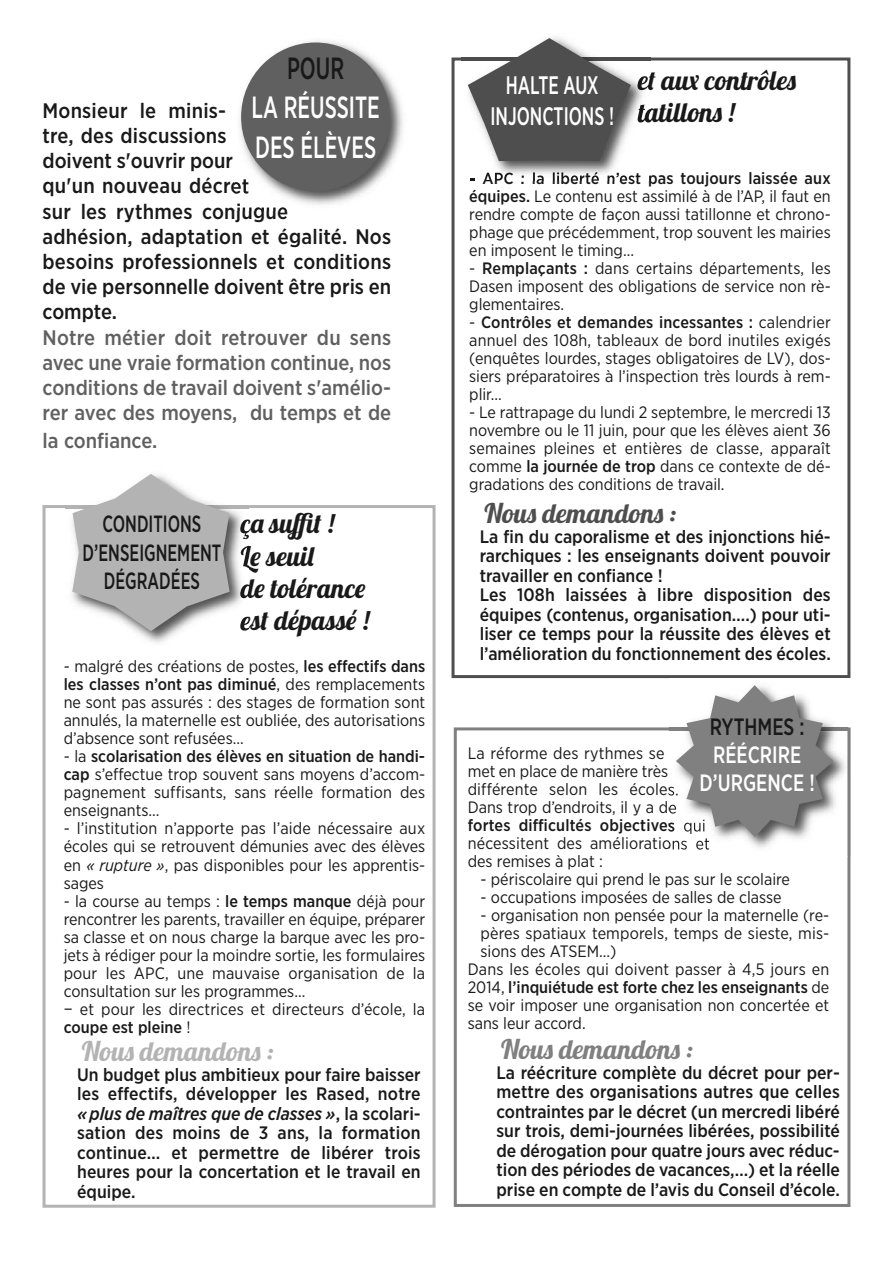
<style>
.page{position:relative;width:893px;height:1263px;background:#fff}
.page>*{position:absolute;margin:0;border:0;box-sizing:border-box;transform-origin:0 0}
.t1{font:500 30.6px/39.6px "Gotham Narrow";color:#fff;scale:.72 1}
.t2{font:500 30.6px "Gotham Narrow";color:#191919;scale:.72 1}
.t3{font:27px/32.4px "Lobster 1.4";color:#191919}
.t4{font:27px "Lobster 1.4";color:#b3b3b3}
.t5{font:27px "Lobster 1.4";color:#4e4e4e}
.t6{font:27px "Lobster 1.4";color:#808080}
.t7{font:500 25.35px/30.3px "Gotham Narrow";color:#fff;text-align:center;scale:.72 1}
.t8{font:500 23.55px/28.3px "Gotham Narrow";color:#fff;text-align:center;scale:.84 1}
.t9{font:500 23.55px "Gotham Narrow";color:#191919;scale:.84 1}
.t10{font:500 23.4px/28.2px "Gotham Narrow";color:#191919;text-align:center;scale:.74 1}
.t11{font:500 21px/25.2px "Gotham Narrow";letter-spacing:.01em;color:#191919}
.t12{font:500 21px/25.2px "Gotham Narrow";letter-spacing:-.01em;color:#606060;text-align:justify}
.t13{font:500 18px/19.5px "Gotham Narrow";color:#191919;text-align:justify}
.t14{font:16.5px/18px "Gotham Narrow";color:#191919;text-align:justify}
.t15{font:500 16.5px "Gotham Narrow";color:#191919}
.s1{font-weight:500}
.s2{font-style:italic}
.s3{font-weight:400}
</style>
<div class="page">
<div style="left:43px;top:505px;width:393px;height:703px;border:3px solid #b3b3b3"></div>
<div style="left:454px;top:727px;width:396px;height:480px;border:3px solid #808080"></div>
<div style="left:452px;top:58px;width:398px;height:620px;border:3px solid #4e4e4e"></div>
<img style="left:461px;top:37px;width:189px;height:144px">
<img style="left:483px;top:172px;width:156px;height:9px">
<img style="left:637px;top:75px;width:13px;height:15px">
<img style="left:638px;top:104px;width:12px;height:19px">
<svg style="left:468px;top:38px;width:163px;height:123px"></svg>
<img style="left:669px;top:727px;width:182px;height:130px">
<svg style="left:676px;top:685px;width:157px;height:152px"></svg>
<img style="left:66px;top:505px;width:183px;height:138px">
<img style="left:240px;top:518px;width:9px;height:22px">
<img style="left:241px;top:546px;width:8px;height:24px">
<img style="left:240px;top:583px;width:9px;height:15px">
<img style="left:240px;top:616px;width:9px;height:15px">
<svg style="left:72px;top:474px;width:158px;height:157px"></svg>
<img style="left:234px;top:41px;width:169px;height:170px">
<div style="left:241px;top:43px;width:149px;height:148px;background:#606060;border-radius:50%"></div>
<h1 class="t2" style="left:287px;top:57px;width:81px">pour</h1>
<h1 class="t1" style="left:251px;top:90px;width:180px">La réussite des éLÈVes</h1>
<p class="t11" style="left:43px;top:99px;width:350px">monsieur le minis-<br>tre, des discussions<br>doivent s'ouvrir pour<br>qu'un nouveau décret<br>sur les rythmes conjugue<br>adhésion, adaptation et égalité. nos besoins professionnels et conditions de vie personnelle doivent être pris en compte.</p>
<p class="t12" style="left:43px;top:326px;width:350px">notre métier doit retrouver du sens avec une vraie formation continue, nos conditions de travail doivent s'amélio&shy;rer avec des moyens, du temps et de</p>
<p class="t12" style="left:43px;top:429px;width:116px">la confiance.</p>
<h3 class="t10" style="left:83px;top:512px;width:189px">conditions d’enseignement dégradées</h3>
<h2 class="t3" style="left:241px;top:507px;width:130px">ça suffit !<br>Le seuil<br>de tolérance est dépassé !</h2>
<p class="t14" style="left:64px;top:659px;width:363px">- malgré des créations de postes, <span class="s1">les effectifs dans les classes n’ont pas diminué</span>, des remplacements ne sont pas assurés : des stages de formation sont annulés, la maternelle est oubliée, des autorisations d’absence sont refusées…</p>
<p class="t14" style="left:64px;top:749px;width:363px">- la <span class="s1">scolarisation des élèves en situation de handi&shy;cap</span> s’effectue trop souvent sans moyens d’accom&shy;pagnement suffisants, sans réelle formation des enseignants…</p>
<p class="t14" style="left:64px;top:821px;width:363px">- l’institution n’apporte pas l’aide nécessaire aux écoles qui se retrouvent démunies avec des élèves en <span class="s2">« rupture »</span>, pas disponibles pour les apprentis&shy;sages</p>
<p class="t14" style="left:64px;top:893px;width:363px;text-align:left">- la course au temps : <span class="s1">le temps manque</span> déjà pour rencontrer les parents, travailler en équipe, préparer sa classe et on nous charge la barque avec les pro&shy;jets à rédiger pour la moindre sortie, les formulaires pour les APC, une mauvaise organisation de la consultation sur les programmes…<br>− et pour les directrices et directeurs d’école, la <span class="s1">coupe est pleine</span> !</p>
<h2 class="t4" style="left:82px;top:1034px;width:193px">Nous demandons :</h2>
<p class="t13" style="left:77px;top:1066px;width:345px">un budget plus ambitieux pour faire baisser les effectifs, développer les rased, notre <span class="s2">«plus de maîtres que de classes »</span>, la scolari&shy;sation des moins de 3 ans, la formation continue… et permettre de libérer trois heures pour la concertation et le travail en équipe.</p>
<h3 class="t7" style="left:490px;top:72px;width:173px">haLte aux injonctions !</h3>
<h2 class="t3" style="left:638px;top:64px;width:160px">et aux contrôles tatillons !</h2>
<p class="t14" style="left:469px;top:171px;width:363px">- <span class="s1">apc : la liberté n’est pas toujours laissée aux équipes.</span> Le contenu est assimilé à de l’AP, il faut en rendre compte de façon aussi tatillonne et chrono&shy;phage que précédemment, trop souvent les mairies en imposent le timing…</p>
<p class="t14" style="left:469px;top:261px;width:363px">- <span class="s1">remplaçants :</span> dans certains départements, les Dasen imposent des obligations de service non rè&shy;glementaires.</p>
<p class="t14" style="left:469px;top:315px;width:363px">- <span class="s1">contrôles et demandes incessantes :</span> calendrier annuel des 108h, tableaux de bord inutiles exigés (enquêtes lourdes, stages obligatoires de LV), dos&shy;siers préparatoires à l’inspection très lourds à rem&shy;plir…</p>
<p class="t14" style="left:469px;top:405px;width:363px">- Le rattrapage du lundi 2 septembre, le mercredi 13 novembre ou le 11 juin, pour que les élèves aient 36 semaines pleines et entières de classe, apparaît comme <span class="s1">la journée de trop</span> dans ce contexte de dé&shy;gradations des conditions de travail.</p>
<h2 class="t5" style="left:484px;top:496px;width:193px">Nous demandons :</h2>
<p class="t13" style="left:480px;top:528px;width:353px;text-align:left">La fin du caporalisme et des injonctions hié&shy;rarchiques : les enseignants doivent pouvoir travailler en confiance !<br>Les 108h laissées à libre disposition des équipes (contenus, organisation….) pour uti&shy;liser ce temps pour la réussite des élèves et l’amélioration du fonctionnement des écoles.</p>
<h3 class="t9" style="left:710px;top:718px;width:114px">rythmes :</h3>
<h3 class="t8" style="left:700px;top:742px;width:139px">réécrire d’urgence !</h3>
<p class="t14" style="left:468px;top:746px;width:243px;text-align:left">La réforme des rythmes se<br>met en place de manière très différente selon les écoles.<br>Dans trop d’endroits, il y a de <span class="s1">fortes difficultés objectives</span> qui nécessitent des améliorations et des remises à plat :</p>
<p class="t14" style="left:480px;top:872px;width:311px">- périscolaire qui prend le pas sur le scolaire</p>
<p class="t14" style="left:480px;top:890px;width:303px">- occupations imposées de salles de classe</p>
<p class="t14" style="left:480px;top:908px;width:350px">- organisation non pensée pour la maternelle (re-</p>
<p class="t14" style="left:480px;top:926px;width:350px">pères spatiaux temporels, temps de sieste, mis-</p>
<p class="t14" style="left:480px;top:944px;width:137px">sions des ATSEM…)</p>
<p class="t14" style="left:468px;top:962px;width:363px">Dans les écoles qui doivent passer à 4,5 jours en</p>
<p class="t15" style="left:468px;top:982px;width:363px"><span class="s3">2014,</span> l’inquiétude est forte chez les enseignants <span class="s3">de</span></p>
<p class="t14" style="left:468px;top:998px;width:363px">se voir imposer une organisation non concertée et</p>
<p class="t14" style="left:468px;top:1016px;width:119px">sans leur accord.</p>
<h2 class="t6" style="left:501px;top:1032px;width:193px">Nous demandons :</h2>
<p class="t13" style="left:496px;top:1064px;width:345px">La réécriture complète du décret pour per&shy;mettre des organisations autres que celles contraintes par le décret (un mercredi libéré sur trois, demi-journées libérées, possibilité de dérogation pour quatre jours avec réduc&shy;tion des périodes de vacances,…) et la réelle prise en compte de l’avis du conseil d’école.</p>
</div>
